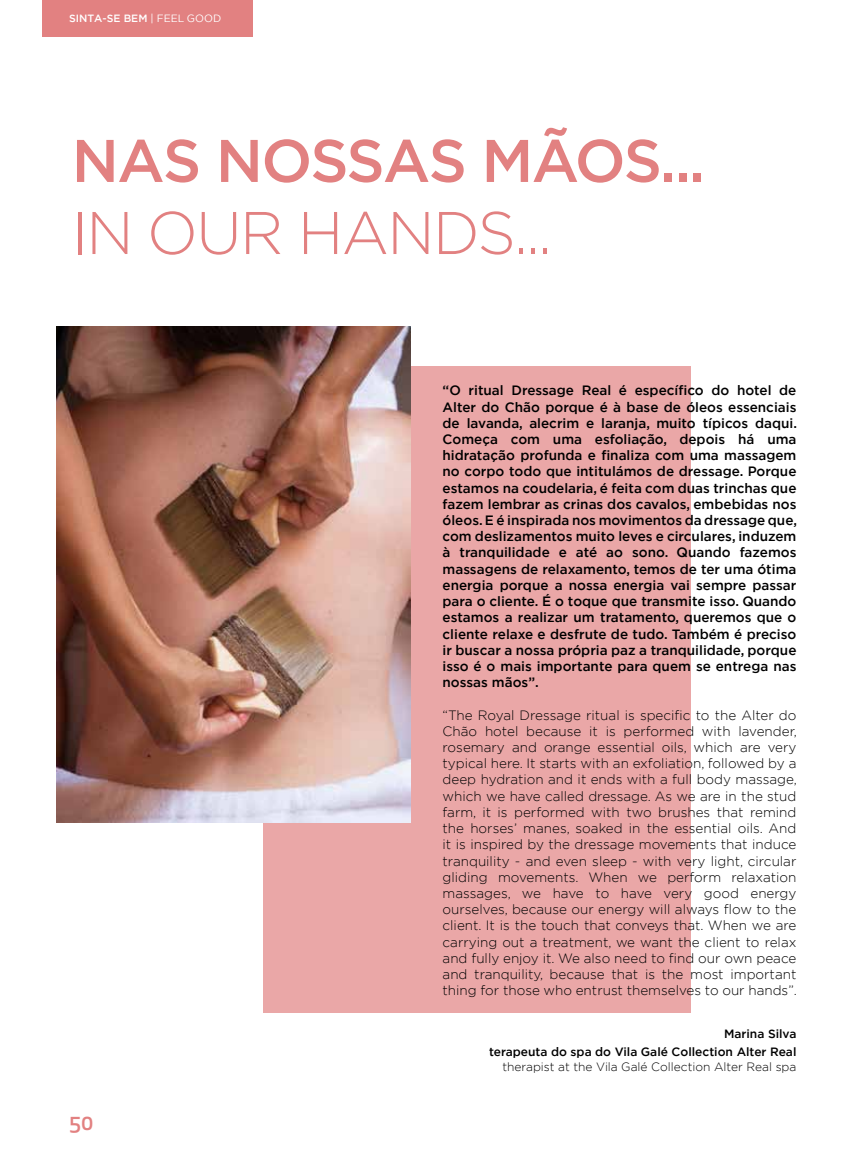
<style>
.page{position:relative;width:851px;height:1149px;background:#fff}
.page>*{position:absolute;margin:0;border:0;box-sizing:border-box;transform-origin:0 0}
.t1{font:500 60px "Gotham";letter-spacing:-.03em;color:#e28181}
.t2{font:300 60px "Gotham";letter-spacing:-.03em;color:#e28181}
.t3{font:500 21px "Apex New";color:#e28181}
.t4{font:300 13.5px/16.2px "Gotham";color:#000;text-align:justify}
.t5{font:500 13.5px/16.2px "Gotham";color:#000;text-align:justify}
.t6{font:500 12px/18px "Gotham";color:#000;text-align:right}
.t7{font:300 12px "Gotham";color:#000}
.t8{font:500 10.5px "Gotham";color:#fff}
.s1{font-weight:400}
</style>
<div class="page">
<div style="left:263px;top:366px;width:428px;height:646px;background:#eaa7a7"></div>
<img style="left:57px;top:326px;width:354px;height:496px">
<div style="left:43px;top:0;width:210px;height:37px;background:#e28181"></div>
<p class="t8" style="left:69px;top:14px;width:154px">SINTA-SE BEM <span class="s1">| FEEL GOOD</span></p>
<h1 class="t1" style="left:72px;top:134px;width:635px">NAS NOSSAS MÃOS...</h1>
<h1 class="t2" style="left:72px;top:206px;width:481px">IN OUR HANDS...</h1>
<h2 class="t3" style="left:69px;top:1108px;width:26px">50</h2>
<p class="t5" style="left:442px;top:383px;width:356px">“O ritual Dressage Real é específico do hotel de Alter do Chão porque é à base de óleos essenciais de lavanda, alecrim e laranja, muito típicos daqui.<br>Começa com uma esfoliação, depois há uma hidratação profunda e finaliza com uma massagem no corpo todo que intitulámos de dressage. Porque estamos na coudelaria, é feita com duas trinchas que fazem lembrar as crinas dos cavalos, embebidas nos óleos. E é inspirada nos movimentos da dressage que, com deslizamentos muito leves e circulares, induzem à tranquilidade e até ao sono. Quando fazemos massagens de relaxamento, temos de ter uma ótima energia porque a nossa energia vai sempre passar para o cliente. É o toque que transmite isso. Quando estamos a realizar um tratamento, queremos que o cliente relaxe e desfrute de tudo. Também é preciso ir buscar a nossa própria paz a tranquilidade, porque isso é o mais importante para quem se entrega nas nossas mãos”.</p>
<p class="t4" style="left:442px;top:707px;width:356px">“The Royal Dressage ritual is specific to the Alter do Chão hotel because it is performed with lavender, rosemary and orange essential oils, which are very typical here. It starts with an exfoliation, followed by a deep hydration and it ends with a full body massage, which we have called dressage. As we are in the stud farm, it is performed with two brushes that remind the horses’ manes, soaked in the essential oils. And it is inspired by the dressage movements that induce tranquility - and even sleep - with very light, circular gliding movements. When we perform relaxation massages, we have to have very good energy ourselves, because our energy will always flow to the client. It is the touch that conveys that. When we are carrying out a treatment, we want the client to relax and fully enjoy it. We also need to find our own peace and tranquility, because that is the most important thing for those who entrust themselves to our hands”.</p>
<p class="t6" style="left:489px;top:1025px;width:309px">Marina Silva<br>terapeuta do spa do Vila Galé Collection Alter Real</p>
<p class="t7" style="left:502px;top:1060px;width:295px">therapist at the Vila Galé Collection Alter Real spa</p>
</div>
